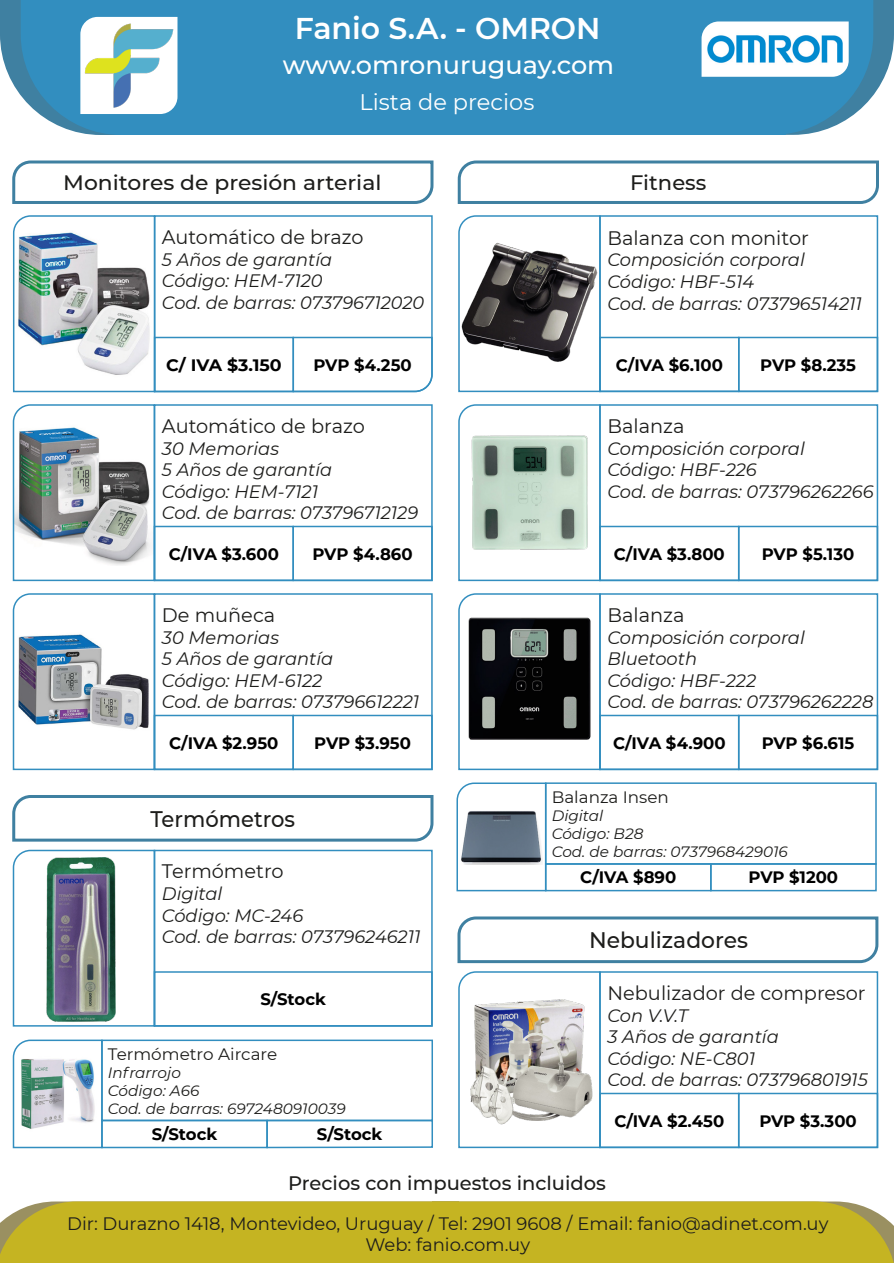
<style>
.page{position:relative;width:894px;height:1263px;background:#fff}
.page>*{position:absolute;margin:0;border:0;box-sizing:border-box;transform-origin:0 0}
.t1{font:600 30px "Montserrat";color:#fff}
.t2{font:500 25.5px "Montserrat";color:#fff}
.t3{font:22.5px "Montserrat";color:#fff}
.t4{font:500 22.5px "Montserrat";color:#1d1d1b}
.t5{font:500 22.5px "Montserrat";color:#1d1d1b;scale:.94 1}
.t6{font:500 20.85px "Montserrat";color:#1d1d1b;scale:1.05 1}
.t7{font:500 20.85px "Montserrat";color:#1d1d1b}
.t8{font:19.5px "Montserrat";color:#1d1d1b}
.t9{font:500 19.5px "Montserrat";color:#1d1d1b}
.t10{font:italic 18px/21.6px "Montserrat";color:#1d1d1b}
.t11{font:18px/21.6px "Montserrat";color:#1d1d1b;text-align:center}
.t12{font:700 16.5px "Montserrat";letter-spacing:-.005em;color:#000}
.t13{font:16.5px "Montserrat";color:#1d1d1b}
.t14{font:700 16.5px "Montserrat";letter-spacing:-.005em;color:#000;scale:1.05 1}
.t15{font:italic 15px/18px "Montserrat";color:#1d1d1b}
</style>
<div class="page">
<svg style="left:0;top:0;width:21px;height:96px;fill:#3f80a1"></svg>
<svg style="left:873px;top:0;width:21px;height:96px;fill:#3f80a1"></svg>
<svg style="left:786px;top:0;width:87px;height:135px;background:#4b99c1"></svg>
<div style="left:21px;top:0;width:765px;height:135px;background:#328ebf"></div>
<div style="left:0;top:1202px;width:894px;height:61px;background:#c5b422"></div>
<svg style="left:12px;top:795px;width:422px;height:47px"></svg>
<svg style="left:457px;top:160px;width:422px;height:44px"></svg>
<img style="left:12px;top:215px;width:141px;height:178px">
<svg style="left:153px;top:215px;width:280px;height:178px"></svg>
<svg style="left:12px;top:404px;width:144px;height:178px"></svg>
<div style="left:292px;top:526px;width:141px;height:55px;border:1px solid #328ebf"></div>
<div style="left:154px;top:526px;width:140px;height:55px;border:2px solid #328ebf"></div>
<div style="left:154px;top:404px;width:279px;height:177px;border:2px solid #328ebf"></div>
<svg style="left:12px;top:593px;width:144px;height:178px"></svg>
<div style="left:292px;top:715px;width:141px;height:55px;border:1px solid #328ebf"></div>
<div style="left:154px;top:715px;width:140px;height:55px;border:2px solid #328ebf"></div>
<div style="left:154px;top:593px;width:279px;height:177px;border:2px solid #328ebf"></div>
<svg style="left:12px;top:160px;width:422px;height:44px"></svg>
<svg style="left:458px;top:215px;width:143px;height:178px"></svg>
<div style="left:738px;top:337px;width:140px;height:55px;border:1px solid #328ebf"></div>
<div style="left:599px;top:337px;width:141px;height:55px;border:2px solid #328ebf"></div>
<div style="left:599px;top:215px;width:279px;height:177px;border:2px solid #328ebf"></div>
<img style="left:459px;top:231px;width:141px;height:143px">
<svg style="left:458px;top:404px;width:143px;height:178px"></svg>
<div style="left:738px;top:526px;width:140px;height:55px;border:1px solid #328ebf"></div>
<div style="left:599px;top:526px;width:140px;height:55px;border:2px solid #328ebf"></div>
<div style="left:599px;top:404px;width:279px;height:177px;border:2px solid #328ebf"></div>
<svg style="left:458px;top:593px;width:143px;height:178px"></svg>
<div style="left:738px;top:715px;width:140px;height:55px;border:1px solid #328ebf"></div>
<div style="left:599px;top:715px;width:140px;height:55px;border:2px solid #328ebf"></div>
<div style="left:599px;top:593px;width:279px;height:177px;border:2px solid #328ebf"></div>
<svg style="left:457px;top:916px;width:422px;height:233px"></svg>
<div style="left:738px;top:1093px;width:140px;height:55px;border:1px solid #328ebf"></div>
<div style="left:599px;top:1093px;width:140px;height:55px;border:2px solid #328ebf"></div>
<div style="left:599px;top:971px;width:279px;height:177px;border:2px solid #328ebf"></div>
<img style="left:465px;top:994px;width:130px;height:131px">
<svg style="left:12px;top:849px;width:144px;height:178px"></svg>
<div style="left:154px;top:971px;width:279px;height:56px;border:1px solid #328ebf"></div>
<div style="left:154px;top:850px;width:279px;height:177px;border:2px solid #328ebf"></div>
<img style="left:80px;top:17px;width:97px;height:97px">
<img style="left:702px;top:21px;width:147px;height:56px">
<svg style="left:12px;top:1039px;width:91px;height:110px"></svg>
<div style="left:266px;top:1120px;width:167px;height:28px;border:2px solid #328ebf"></div>
<div style="left:101px;top:1120px;width:167px;height:28px;border:2px solid #328ebf"></div>
<div style="left:101px;top:1040px;width:332px;height:81px;border:2px solid #328ebf"></div>
<svg style="left:456px;top:782px;width:91px;height:110px"></svg>
<div style="left:710px;top:863px;width:167px;height:28px;border:2px solid #328ebf"></div>
<div style="left:545px;top:863px;width:167px;height:28px;border:2px solid #328ebf"></div>
<div style="left:545px;top:782px;width:332px;height:83px;border:2px solid #328ebf"></div>
<img style="left:19px;top:1056px;width:78px;height:75px">
<h1 class="t1" style="left:295px;top:7px;width:307px">Fanio S.A. - OMRON</h1>
<h2 class="t2" style="left:283px;top:48px;width:333px">www.omronuruguay.com</h2>
<p class="t3" style="left:360px;top:87px;width:176px">Lista de precios</p>
<p class="t6" style="left:63px;top:168px;width:305px">Monitores de presión arterial</p>
<p class="t8" style="left:162px;top:224px;width:203px">Automático de brazo</p>
<p class="t10" style="left:162px;top:248px;width:264px">5 Años de garantía<br>Código: HEM-7120<br>Cod. de barras: 073796712020</p>
<p class="t7" style="left:630px;top:168px;width:78px">Fitness</p>
<p class="t8" style="left:608px;top:224px;width:203px">Balanza con monitor</p>
<p class="t10" style="left:608px;top:249px;width:256px">Composición corporal<br>Código: HBF-514<br>Cod. de barras: 073796514211</p>
<p class="t14" style="left:166px;top:353px;width:112px">C/ IVA $3.150</p>
<p class="t12" style="left:314px;top:353px;width:100px">PVP $4.250</p>
<p class="t12" style="left:616px;top:353px;width:109px">C/IVA $6.100</p>
<p class="t12" style="left:760px;top:353px;width:97px">PVP $8.235</p>
<p class="t8" style="left:162px;top:413px;width:204px">Automático de brazo</p>
<p class="t10" style="left:162px;top:437px;width:258px">30 Memorias<br>5 Años de garantía<br>Código: HEM-7121<br>Cod. de barras: 073796712129</p>
<p class="t12" style="left:169px;top:542px;width:112px">C/IVA $3.600</p>
<p class="t12" style="left:313px;top:542px;width:102px">PVP $4.860</p>
<p class="t8" style="left:162px;top:602px;width:115px">De muñeca</p>
<p class="t10" style="left:162px;top:626px;width:259px">30 Memorias<br>5 Años de garantía<br>Código: HEM-6122<br>Cod. de barras: 073796612221</p>
<p class="t12" style="left:169px;top:731px;width:111px">C/IVA $2.950</p>
<p class="t12" style="left:314px;top:731px;width:98px">PVP $3.950</p>
<p class="t5" style="left:150px;top:803px;width:156px">Termómetros</p>
<p class="t8" style="left:162px;top:858px;width:123px">Termómetro</p>
<p class="t10" style="left:162px;top:882px;width:260px">Digital<br>Código: MC-246<br>Cod. de barras: 073796246211</p>
<p class="t12" style="left:260px;top:987px;width:67px">S/Stock</p>
<p class="t13" style="left:108px;top:1042px;width:171px">Termómetro Aircare</p>
<p class="t15" style="left:108px;top:1063px;width:239px">Infrarrojo<br>Código: A66<br>Cod. de barras: 6972480910039</p>
<p class="t12" style="left:152px;top:1122px;width:67px">S/Stock</p>
<p class="t12" style="left:317px;top:1122px;width:67px">S/Stock</p>
<p class="t8" style="left:607px;top:413px;width:78px">Balanza</p>
<p class="t10" style="left:607px;top:437px;width:268px">Composición corporal<br>Código: HBF-226<br>Cod. de barras: 073796262266</p>
<p class="t12" style="left:614px;top:542px;width:112px">C/IVA $3.800</p>
<p class="t12" style="left:762px;top:542px;width:94px">PVP $5.130</p>
<p class="t8" style="left:607px;top:602px;width:78px">Balanza</p>
<p class="t10" style="left:607px;top:626px;width:267px">Composición corporal<br>Bluetooth<br>Código: HBF-222<br>Cod. de barras: 073796262228</p>
<p class="t12" style="left:613px;top:731px;width:114px">C/IVA $4.900</p>
<p class="t12" style="left:762px;top:731px;width:94px">PVP $6.615</p>
<p class="t13" style="left:552px;top:786px;width:119px">Balanza Insen</p>
<p class="t15" style="left:552px;top:806px;width:238px">Digital<br>Código: B28<br>Cod. de barras: 0737968429016</p>
<p class="t12" style="left:580px;top:866px;width:98px">C/IVA $890</p>
<p class="t12" style="left:749px;top:866px;width:91px">PVP $1200</p>
<p class="t4" style="left:589px;top:924px;width:161px">Nebulizadores</p>
<p class="t8" style="left:607px;top:980px;width:260px">Nebulizador de compresor</p>
<p class="t10" style="left:607px;top:1004px;width:262px">Con V.V.T<br>3 Años de garantía<br>Código: NE-C801<br>Cod. de barras: 073796801915</p>
<p class="t12" style="left:614px;top:1109px;width:112px">C/IVA $2.450</p>
<p class="t12" style="left:759px;top:1109px;width:99px">PVP $3.300</p>
<p class="t9" style="left:288px;top:1170px;width:320px">Precios con impuestos incluidos</p>
<p class="t11" style="left:67px;top:1212px;width:763px">Dir: Durazno 1418, Montevideo, Uruguay / Tel: 2901 9608 / Email: fanio@adinet.com.uy<br>Web: fanio.com.uy</p>
</div>
